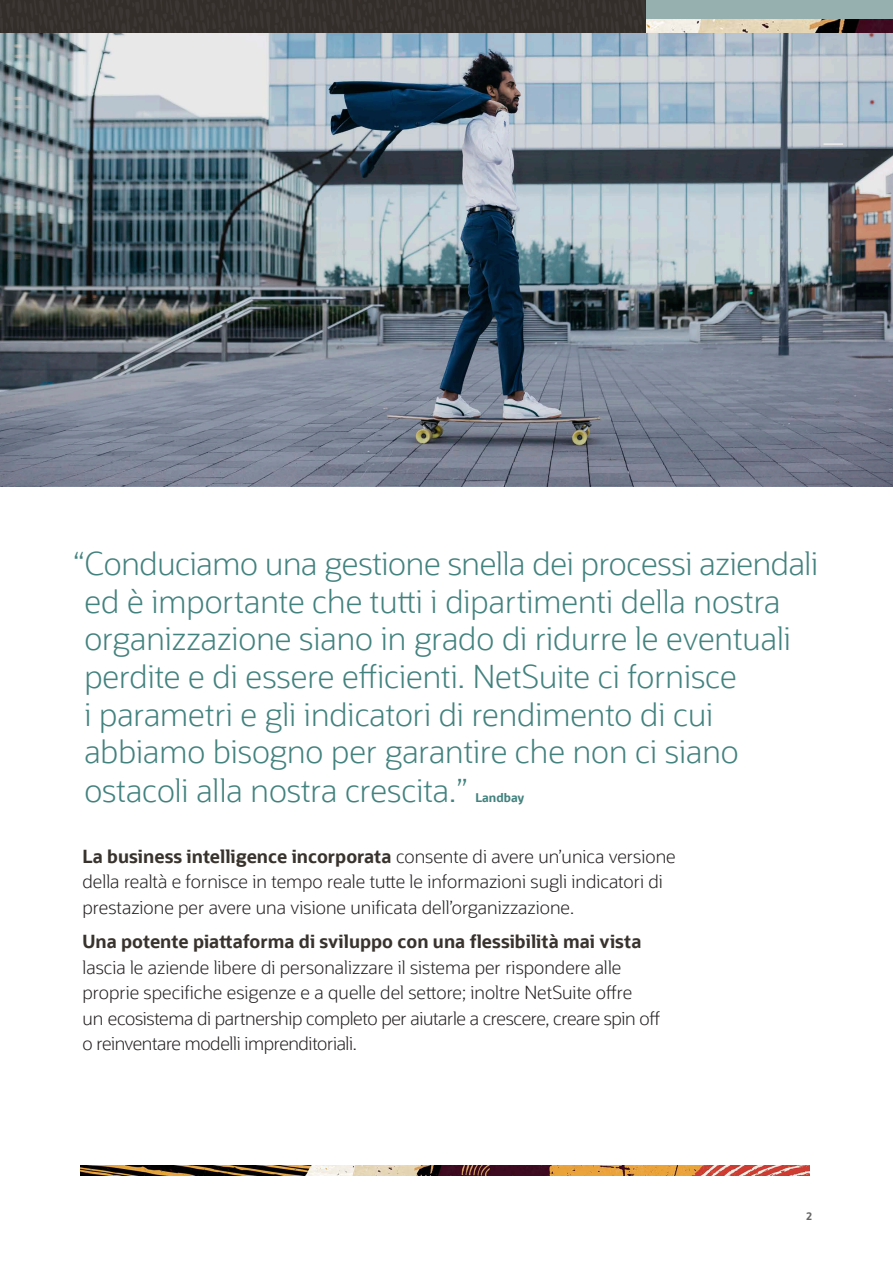
<style>
.page{position:relative;width:893px;height:1263px;background:#fff}
.page>*{position:absolute;margin:0;border:0;box-sizing:border-box;transform-origin:0 0}
.Body{font:300 31.5px/37.8px "Oracle Sans";color:#42827e}
.Body-2{font:300 18px/25.5px "Oracle Sans";color:#231f20}
.Body-3{font:700 12px "Oracle Sans";color:#42827e}
.t1{font:700 10.5px "Oracle Sans";color:#676666}
.s1{font-weight:700;color:#39332e}
</style>
<div class="page">
<img style="left:0;top:34px;width:893px;height:452px">
<div style="left:646px;top:0;width:247px;height:33px;background:#95b0af"></div>
<img style="left:646px;top:20px;width:247px;height:13px">
<img style="left:0;top:0;width:646px;height:33px">
<img style="left:81px;top:1165px;width:729px;height:11px">
<p class="Body" style="left:84px;top:546px;width:735px;text-indent:-11px">“Conduciamo una gestione snella dei processi aziendali ed è importante che tutti i dipartimenti della nostra organizzazione siano in grado di ridurre le eventuali perdite e di essere efficienti. NetSuite ci fornisce<br>i parametri e gli indicatori di rendimento di cui abbiamo bisogno per garantire che non ci siano ostacoli alla nostra crescita.”</p>
<p class="Body-3" style="left:475px;top:790px;width:50px">Landbay</p>
<p class="Body-2" style="left:82px;top:843px;width:595px"><span class="s1">La business intelligence incorporata</span> consente di avere un’unica versione della realtà e fornisce in tempo reale tutte le informazioni sugli indicatori di prestazione per avere una visione unificata dell’organizzazione.</p>
<p class="Body-2" style="left:82px;top:929px;width:579px"><span class="s1">Una potente piattaforma di sviluppo con una flessibilità mai vista </span>lascia le aziende libere di personalizzare il sistema per rispondere alle proprie specifiche esigenze e a quelle del settore; inoltre NetSuite offre<br>un ecosistema di partnership completo per aiutarle a crescere, creare spin off o reinventare modelli imprenditoriali.</p>
<p class="t1" style="left:806px;top:1209px;width:7px">2</p>
</div>
